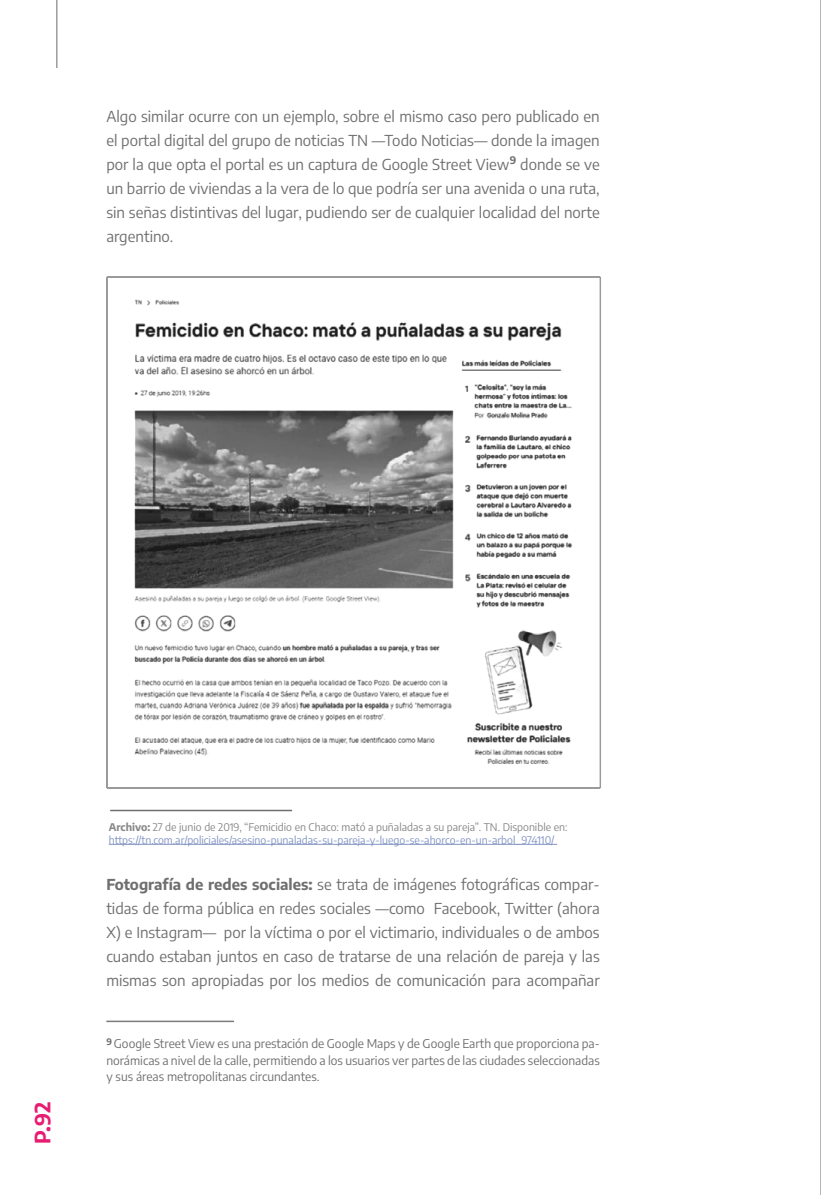
<style>
.page{position:relative;width:821px;height:1195px;background:#fff}
.page>*{position:absolute;margin:0;border:0;box-sizing:border-box;transform-origin:0 0}
.t1{font:700 21px "Encode Sans";color:#e71d72}
.t2{font:15px/24px "Encode Sans";color:#706f6f;text-align:justify}
.t3{font:12px/16.5px "Encode Sans";color:#706f6f;text-align:justify}
.t4{font:10.5px/12.6px "Encode Sans";color:#8194c3}
.s1{font-weight:700;color:#878787}
.s2{color:#878787}
.s3{font-weight:700}
</style>
<div class="page">
<hr style="left:820px;top:0;width:1px;height:1195px;background:#9d9d9c">
<hr style="left:56px;top:0;width:2px;height:68px;background:#9d9d9c">
<hr style="left:106px;top:1020px;width:128px;height:2px;background:#7c7b7b">
<hr style="left:109px;top:844px;width:448px;height:1px;background:#8194c3">
<hr style="left:110px;top:810px;width:182px;height:1px;background:#706f6f">
<svg style="left:106px;top:276px;width:495px;height:513px"></svg>
<p class="t2" style="left:106px;top:104px;width:495px">Algo similar ocurre con un ejemplo, sobre el mismo caso pero publicado en el portal digital del grupo de noticias TN —Todo Noticias— donde la imagen por la que opta el portal es un captura de Google Street View<sup>9</sup> donde se ve un barrio de viviendas a la vera de lo que podría ser una avenida o una ruta, sin señas distintivas del lugar, pudiendo ser de cualquier localidad del norte argentino.</p>
<h1 class="t1" style="left:28px;top:1144px;width:44px;rotate:-90deg">P.92</h1>
<p class="t4" style="left:109px;top:820px;width:460px"><span class="s1">Archivo:</span> <span class="s2">27 de junio de 2019, “Femicidio en Chaco: mató a puñaladas a su pareja”. TN. Disponible en: </span>https://tn.com.ar/policiales/asesino-punaladas-su-pareja-y-luego-se-ahorco-en-un-arbol_974110/</p>
<p class="t2" style="left:106px;top:872px;width:495px"><span class="s3">Fotografía de redes sociales:</span> se trata de imágenes fotográficas compar&shy;tidas de forma pública en redes sociales —como Facebook, Twitter (ahora X) e Instagram— por la víctima o por el victimario, individuales o de ambos cuando estaban juntos en caso de tratarse de una relación de pareja y las mismas son apropiadas por los medios de comunicación para acompañar</p>
<p class="t3" style="left:106px;top:1035px;width:495px"><sup>9</sup> Google Street View es una prestación de Google Maps y de Google Earth que proporciona pa&shy;norámicas a nivel de la calle, permitiendo a los usuarios ver partes de las ciudades seleccionadas y sus áreas metropolitanas circundantes.</p>
</div>
